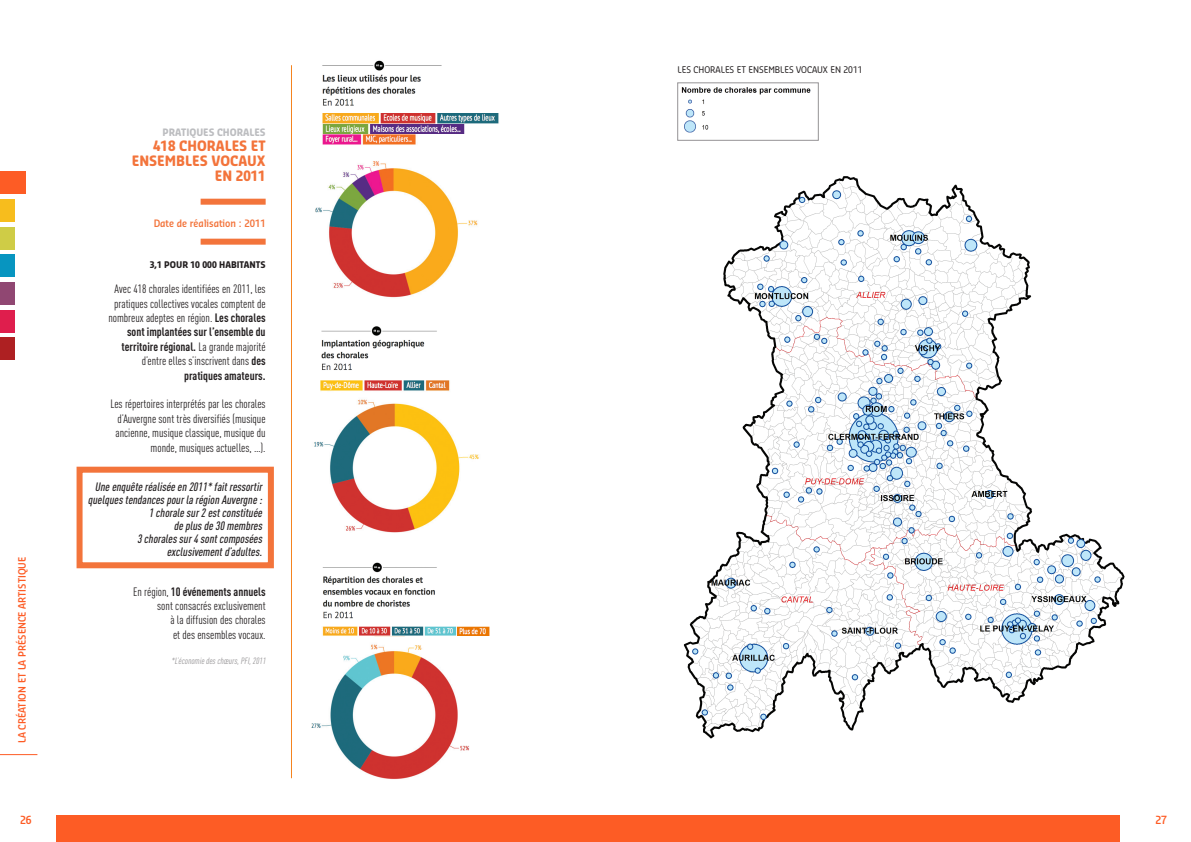
<style>
.page{position:relative;width:1191px;height:842px;background:#fff}
.page>*{position:absolute;margin:0;border:0;box-sizing:border-box;transform-origin:0 0}
.t1{font:700 14px/15px "Sansa Con Soft Std";color:#f3743b;text-align:right}
.t2{font:12px/14.4px "DIN Cond";color:#231f20;text-align:right}
.t3{font:italic 500 12px/13px "DIN Cond";color:#231f20;text-align:center}
.t4{font:700 12px "DIN Cond";color:#231f20}
.t5{font:600 11px "Sansa Con Std";color:#fd5c25}
.t6{font:600 10px "Sansa Con Soft Std";color:#fd5c25}
.t7{font:600 10px "Sansa Con Std";color:#f3743b}
.t8{font:700 10px "Sansa Con Soft Std";color:#bcbdc0}
.t9{font:9px "Sansa Con Soft Std";color:#231f20}
.t10{font:italic 9px "DIN Cond";color:#959395}
.t11{font:700 9px "Sansa Con Soft Std";color:#231f20}
.s1{font-weight:700}
.s2{font-weight:400}
</style>
<div class="page">
<hr style="left:0;top:754px;width:37px;height:1px;background:#fd5c25">
<div style="left:0;top:171px;width:26px;height:23px;background:#fd5c25"></div>
<div style="left:0;top:199px;width:14px;height:23px;background:#f7bd1d"></div>
<div style="left:0;top:227px;width:14px;height:23px;background:#cfcc46"></div>
<div style="left:0;top:254px;width:14px;height:23px;background:#0795c0"></div>
<div style="left:0;top:283px;width:14px;height:22px;background:#904772"></div>
<div style="left:0;top:310px;width:14px;height:23px;background:#df1e4d"></div>
<div style="left:0;top:337px;width:14px;height:23px;background:#ae2022"></div>
<div style="left:57px;top:815px;width:1063px;height:27px;background:#fd5c25"></div>
<img style="left:683px;top:176px;width:442px;height:563px">
<div style="left:907px;top:713px;width:182px;height:30px;background:#fff"></div>
<img style="left:679px;top:82px;width:140px;height:54px">
<div style="left:201px;top:199px;width:65px;height:6px;background:#f3743b"></div>
<div style="left:201px;top:239px;width:65px;height:6px;background:#f3743b"></div>
<img style="left:315px;top:161px;width:163px;height:137px">
<div style="left:358px;top:228px;width:71px;height:9px;background:#fff"></div>
<img style="left:314px;top:399px;width:165px;height:134px">
<img style="left:311px;top:644px;width:158px;height:135px">
<img style="left:320px;top:380px;width:130px;height:11px">
<img style="left:322px;top:60px;width:120px;height:46px">
<img style="left:321px;top:326px;width:116px;height:45px">
<img style="left:322px;top:562px;width:115px;height:57px">
<hr style="left:291px;top:65px;width:1px;height:713px;background:#f58420">
<img style="left:322px;top:123px;width:172px;height:10px">
<img style="left:322px;top:113px;width:177px;height:10px">
<img style="left:322px;top:135px;width:94px;height:10px">
<img style="left:322px;top:627px;width:159px;height:9px">
<img style="left:457px;top:627px;width:33px;height:8px">
<div style="left:77px;top:467px;width:197px;height:101px;border:6px solid #f3743b"></div>
<p class="t6" style="left:16px;top:743px;width:188px;rotate:-90deg">LA CRÉATION ET LA PRÉSENCE ARTISTIQUE</p>
<p class="t8" style="left:163px;top:126px;width:105px">PRATIQUES CHORALES</p>
<p class="t1" style="left:132px;top:138px;width:135px">418 CHORALES ET<br>ENSEMBLES VOCAUX<br>EN 2011</p>
<p class="t7" style="left:154px;top:217px;width:113px">Date de réalisation : 2011</p>
<p class="t11" style="left:150px;top:259px;width:117px">3,1 POUR 10 000 HABITANTS</p>
<p class="t2" style="left:108px;top:282px;width:159px">Avec 418 chorales identifiées en 2011, les pratiques collectives vocales comptent de nombreux adeptes en région. <span class="s1">Les chorales sont implantées sur l’ensemble du territoire régional.</span> La grande majorité d’entre elles s’inscrivent dans <span class="s1">des pratiques amateurs.</span></p>
<p class="t2" style="left:110px;top:397px;width:157px">Les répertoires interprétés par les chorales d’Auvergne sont très diversifiés (musique ancienne, musique classique, musique du monde, musiques actuelles, …).</p>
<p class="t3" style="left:88px;top:480px;width:178px">Uneenquêteréaliséeen 2011* faitressortir quelquestendancespourlarégion Auvergne:</p>
<p class="t3" style="left:149px;top:506px;width:117px">1 choralesur2 estconstituée</p>
<p class="t3" style="left:174px;top:519px;width:92px">deplusde30 membres</p>
<p class="t3" style="left:137px;top:532px;width:129px;text-align:right">3 choralessur4 sontcomposées exclusivementd’adultes.</p>
<p class="t4" style="left:133px;top:584px;width:134px"><span class="s2">En région,</span> 10 événements annuels</p>
<p class="t2" style="left:157px;top:598px;width:110px">sont consacrés exclusivement</p>
<p class="t2" style="left:170px;top:613px;width:97px">à la diffusion des chorales</p>
<p class="t2" style="left:173px;top:627px;width:94px">et des ensembles vocaux.</p>
<p class="t10" style="left:171px;top:656px;width:98px">*L’économiedeschœurs,PFI,2011</p>
<p class="t9" style="left:677px;top:63px;width:186px">LES CHORALES ET ENSEMBLES VOCAUX EN 2011</p>
<p class="t5" style="left:20px;top:812px;width:13px">26</p>
<p class="t5" style="left:1155px;top:812px;width:13px">27</p>
</div>
